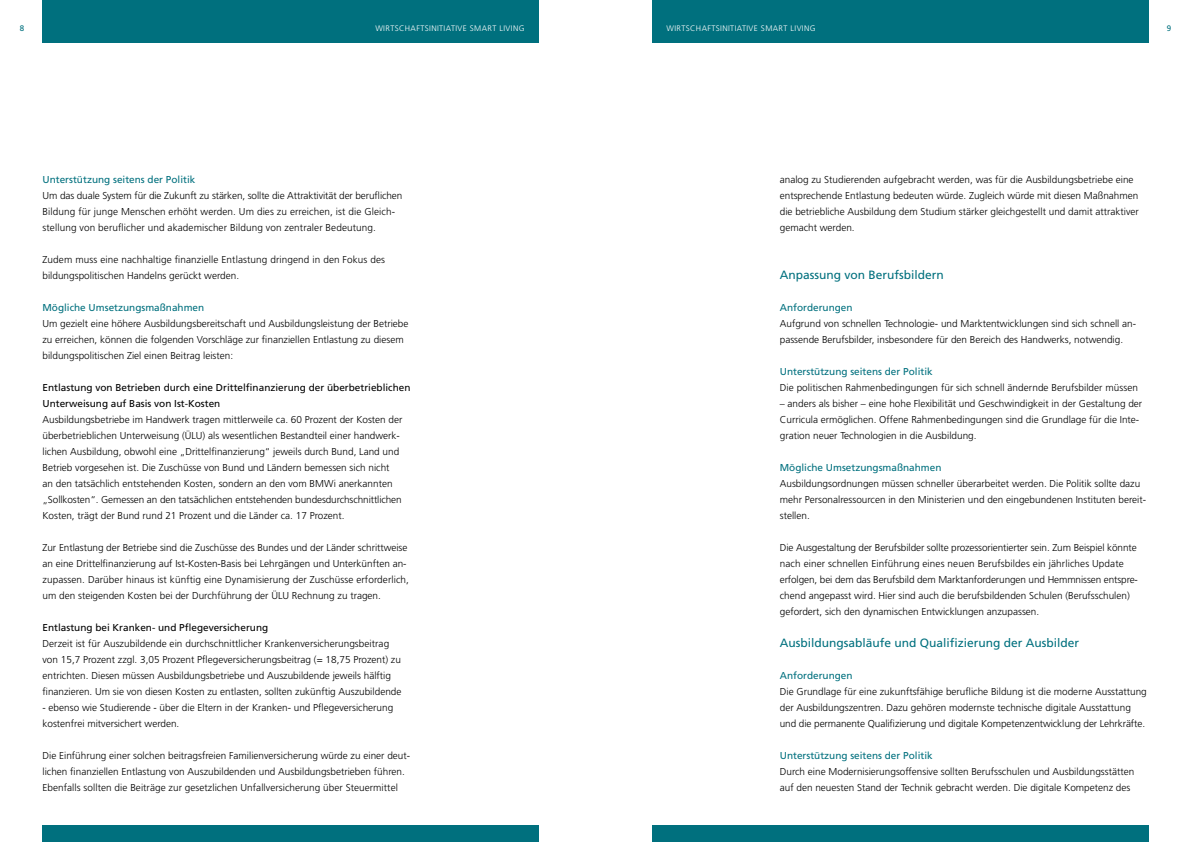
<style>
.page{position:relative;width:1191px;height:842px;background:#fff}
.page>*{position:absolute;margin:0;border:0;box-sizing:border-box;transform-origin:0 0}
.t1{font:12px "Frutiger LT Std";color:#00707e}
.t2{font:300 10px/16px "Frutiger LT Std";color:#000}
.t3{font:10px "Frutiger LT Std";color:#00707e}
.t4{font:10px/16px "Frutiger LT Std";color:#000}
.t5{font:300 8px "Frutiger LT Std";letter-spacing:.05em;color:#fff}
.t6{font:8px "Frutiger LT Std";color:#00707e}
</style>
<div class="page">
<div style="left:43px;top:0;width:496px;height:43px;background:#00707e"></div>
<div style="left:652px;top:0;width:496px;height:43px;background:#00707e"></div>
<div style="left:652px;top:825px;width:496px;height:17px;background:#00707e"></div>
<div style="left:43px;top:825px;width:496px;height:17px;background:#00707e"></div>
<p class="t6" style="left:20px;top:24px;width:6px">8</p>
<p class="t5" style="left:375px;top:24px;width:151px">WIRTSCHAFTSINITIATIVE SMART LIVING</p>
<p class="t5" style="left:666px;top:24px;width:151px">WIRTSCHAFTSINITIATIVE SMART LIVING</p>
<p class="t6" style="left:1166px;top:24px;width:6px">9</p>
<p class="t3" style="left:43px;top:174px;width:154px">Unterstützung seitens der Politik</p>
<p class="t2" style="left:43px;top:188px;width:361px">Um das duale System für die Zukunft zu stärken, sollte die Attraktivität der beruflichen<br>Bildung für junge Menschen erhöht werden. Um dies zu erreichen, ist die Gleich&shy;stellung von beruflicher und akademischer Bildung von zentraler Bedeutung.</p>
<p class="t2" style="left:43px;top:252px;width:344px">Zudem muss eine nachhaltige finanzielle Entlastung dringend in den Fokus des bildungspolitischen Handelns gerückt werden.</p>
<p class="t3" style="left:43px;top:302px;width:163px">Mögliche Umsetzungsmaßnahmen</p>
<p class="t2" style="left:43px;top:316px;width:367px">Um gezielt eine höhere Ausbildungsbereitschaft und Ausbildungsleistung der Betriebe zu erreichen, können die folgenden Vorschläge zur finanziellen Entlastung zu diesem bildungspolitischen Ziel einen Beitrag leisten:</p>
<p class="t4" style="left:43px;top:379px;width:369px">Entlastung von Betrieben durch eine Drittelfinanzierung der überbetrieblichen<br>Unterweisung auf Basis von Ist-Kosten</p>
<p class="t2" style="left:43px;top:412px;width:361px">Ausbildungsbetriebe im Handwerk tragen mittlerweile ca. 60 Prozent der Kosten der überbetrieblichen Unterweisung (ÜLU) als wesentlichen Bestandteil einer handwerk&shy;lichen Ausbildung, obwohl eine „Drittelfinanzierung“ jeweils durch Bund, Land und Betrieb vorgesehen ist. Die Zuschüsse von Bund und Ländern bemessen sich nicht an den tatsächlich entstehenden Kosten, sondern an den vom BMWi anerkannten „Sollkosten“. Gemessen an den tatsächlichen entstehenden bundesdurchschnittlichen Kosten, trägt der Bund rund 21 Prozent und die Länder ca. 17 Prozent.</p>
<p class="t2" style="left:43px;top:540px;width:368px">Zur Entlastung der Betriebe sind die Zuschüsse des Bundes und der Länder schrittweise an eine Drittelfinanzierung auf Ist-Kosten-Basis bei Lehrgängen und Unterkünften an&shy;zupassen. Darüber hinaus ist künftig eine Dynamisierung der Zuschüsse erforderlich, um den steigenden Kosten bei der Durchführung der ÜLU Rechnung zu tragen.</p>
<p class="t4" style="left:43px;top:619px;width:227px">Entlastung bei Kranken- und Pflegeversicherung</p>
<p class="t2" style="left:43px;top:636px;width:360px">Derzeit ist für Auszubildende ein durchschnittlicher Krankenversicherungsbeitrag von 15,7 Prozent zzgl. 3,05 Prozent Pflegeversicherungsbeitrag (= 18,75 Prozent) zu entrichten. Diesen müssen Ausbildungsbetriebe und Auszubildende jeweils hälftig finanzieren. Um sie von diesen Kosten zu entlasten, sollten zukünftig Auszubildende</p>
<p class="t2" style="left:43px;top:700px;width:352px">- ebenso wie Studierende - über die Eltern in der Kranken- und Pflegeversicherung kostenfrei mitversichert werden.</p>
<p class="t2" style="left:43px;top:748px;width:369px">Die Einführung einer solchen beitragsfreien Familienversicherung würde zu einer deut&shy;lichen finanziellen Entlastung von Auszubildenden und Ausbildungsbetrieben führen.<br>Ebenfalls sollten die Beiträge zur gesetzlichen Unfallversicherung über Steuermittel</p>
<p class="t2" style="left:780px;top:172px;width:360px">analog zu Studierenden aufgebracht werden, was für die Ausbildungsbetriebe eine entsprechende Entlastung bedeuten würde. Zugleich würde mit diesen Maßnahmen die betriebliche Ausbildung dem Studium stärker gleichgestellt und damit attraktiver gemacht werden.</p>
<p class="t1" style="left:780px;top:268px;width:166px">Anpassung von Berufsbildern</p>
<p class="t3" style="left:780px;top:302px;width:74px">Anforderungen</p>
<p class="t2" style="left:780px;top:316px;width:358px">Aufgrund von schnellen Technologie- und Marktentwicklungen sind sich schnell an&shy;passende Berufsbilder, insbesondere für den Bereich des Handwerks, notwendig.</p>
<p class="t3" style="left:780px;top:366px;width:154px">Unterstützung seitens der Politik</p>
<p class="t2" style="left:780px;top:380px;width:360px">Die politischen Rahmenbedingungen für sich schnell ändernde Berufsbilder müssen</p>
<p class="t2" style="left:780px;top:396px;width:364px">– anders als bisher – eine hohe Flexibilität und Geschwindigkeit in der Gestaltung der<br>Curricula ermöglichen. Offene Rahmenbedingungen sind die Grundlage für die Inte&shy;gration neuer Technologien in die Ausbildung.</p>
<p class="t3" style="left:780px;top:462px;width:163px">Mögliche Umsetzungsmaßnahmen</p>
<p class="t2" style="left:780px;top:476px;width:368px">Ausbildungsordnungen müssen schneller überarbeitet werden. Die Politik sollte dazu mehr Personalressourcen in den Ministerien und den eingebundenen Instituten bereit&shy;stellen.</p>
<p class="t2" style="left:780px;top:540px;width:360px">Die Ausgestaltung der Berufsbilder sollte prozessorientierter sein. Zum Beispiel könnte nach einer schnellen Einführung eines neuen Berufsbildes ein jährliches Update erfolgen, bei dem das Berufsbild dem Marktanforderungen und Hemmnissen entspre&shy;chend angepasst wird. Hier sind auch die berufsbildenden Schulen (Berufsschulen) gefordert, sich den dynamischen Entwicklungen anzupassen.</p>
<p class="t1" style="left:780px;top:636px;width:301px">Ausbildungsabläufe und Qualifizierung der Ausbilder</p>
<p class="t3" style="left:780px;top:670px;width:74px">Anforderungen</p>
<p class="t2" style="left:780px;top:684px;width:368px">Die Grundlage für eine zukunftsfähige berufliche Bildung ist die moderne Ausstattung der Ausbildungszentren. Dazu gehören modernste technische digitale Ausstattung und die permanente Qualifizierung und digitale Kompetenzentwicklung der Lehrkräfte.</p>
<p class="t3" style="left:780px;top:750px;width:154px">Unterstützung seitens der Politik</p>
<p class="t2" style="left:780px;top:764px;width:356px">Durch eine Modernisierungsoffensive sollten Berufsschulen und Ausbildungsstätten auf den neuesten Stand der Technik gebracht werden. Die digitale Kompetenz des</p>
</div>
